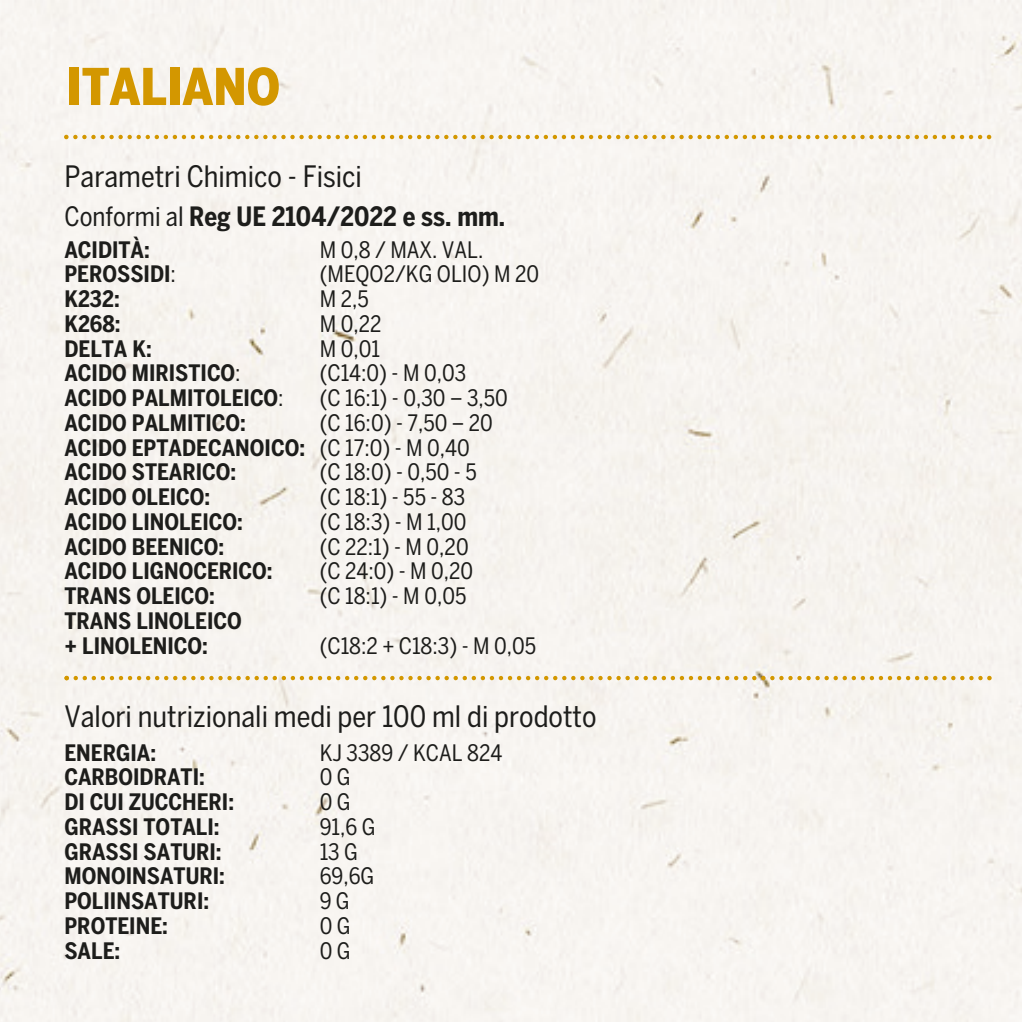
<style>
.page{position:relative;width:1022px;height:1022px;background:#f7f4f0}
.page>*{position:absolute;margin:0;border:0;box-sizing:border-box;transform-origin:0 0}
.t1{font:900 50.18px "Benton Sans Cond";color:#d39700}
.t2{font:29.25px "Benton Sans Cond";color:#1d1d1b}
.t3{font:700 26.55px "Benton Sans Cond";color:#1d1d1b}
.t4{font:700 22.5px/24.8px "Benton Sans Cond";color:#1d1d1b}
.t5{font:22.5px "Benton Sans Cond";color:#1d1d1b}
.s1{font-weight:400}
</style>
<div class="page">
<svg style="left:64px;top:135px;width:927px;height:4px"></svg>
<svg style="left:64px;top:675px;width:927px;height:5px"></svg>
<h1 class="t1" style="left:67px;top:57px;width:215px">ITALIANO</h1>
<h2 class="t2" style="left:64px;top:159px;width:299px">Parametri Chimico - Fisici</h2>
<p class="t3" style="left:65px;top:201px;width:442px"><span class="s1">Conformi al</span> Reg UE 2104/2022 e ss. mm.</p>
<p class="t4" style="left:64px;top:237px;width:87px">ACIDITÀ:</p>
<p class="t5" style="left:320px;top:236px;width:165px">M 0,8 / MAX. VAL.</p>
<p class="t4" style="left:64px;top:261px;width:113px">PEROSSIDI<span class="s1">:</span></p>
<p class="t5" style="left:320px;top:261px;width:221px">(MEQO2/KG OLIO) M 20</p>
<p class="t4" style="left:64px;top:286px;width:57px">K232:</p>
<p class="t5" style="left:320px;top:286px;width:51px">M 2,5</p>
<p class="t4" style="left:64px;top:311px;width:58px">K268:</p>
<p class="t5" style="left:320px;top:310px;width:63px">M 0,22</p>
<p class="t4" style="left:64px;top:336px;width:89px">DELTA K:</p>
<p class="t5" style="left:320px;top:335px;width:62px">M 0,01</p>
<p class="t4" style="left:64px;top:360px;width:178px">ACIDO MIRISTICO<span class="s1">:</span></p>
<p class="t5" style="left:320px;top:360px;width:148px">(C14:0) - M 0,03</p>
<p class="t4" style="left:64px;top:385px;width:221px">ACIDO PALMITOLEICO<span class="s1">:</span></p>
<p class="t5" style="left:320px;top:385px;width:190px">(C 16:1) - 0,30 – 3,50</p>
<p class="t4" style="left:64px;top:410px;width:183px">ACIDO PALMITICO:</p>
<p class="t4" style="left:64px;top:410px;width:430px;text-indent:255px"><span class="s1">(C 16:0) - 7,50 – 20<br></span>ACIDO EPTADECANOICO: <span class="s1">(C 17:0) - M 0,40<br></span>ACIDO STEARICO:</p>
<p class="t5" style="left:320px;top:459px;width:158px">(C 18:0) - 0,50 - 5</p>
<p class="t4" style="left:64px;top:484px;width:147px">ACIDO OLEICO:</p>
<p class="t5" style="left:320px;top:484px;width:147px">(C 18:1) - 55 - 83</p>
<p class="t4" style="left:64px;top:509px;width:180px">ACIDO LINOLEICO:</p>
<p class="t5" style="left:320px;top:508px;width:148px">(C 18:3) - M 1,00</p>
<p class="t4" style="left:64px;top:534px;width:161px">ACIDO BEENICO:</p>
<p class="t5" style="left:320px;top:533px;width:150px">(C 22:1) - M 0,20</p>
<p class="t4" style="left:64px;top:558px;width:210px">ACIDO LIGNOCERICO:</p>
<p class="t5" style="left:320px;top:558px;width:155px">(C 24:0) - M 0,20</p>
<p class="t4" style="left:64px;top:583px;width:152px">TRANS OLEICO:</p>
<p class="t5" style="left:320px;top:583px;width:148px">(C 18:1) - M 0,05</p>
<p class="t4" style="left:64px;top:608px;width:179px">TRANS LINOLEICO + LINOLENICO:</p>
<p class="t5" style="left:320px;top:632px;width:218px">(C18:2 + C18:3) - M 0,05</p>
<h2 class="t2" style="left:64px;top:699px;width:533px">Valori nutrizionali medi per 100 ml di prodotto</h2>
<p class="t4" style="left:64px;top:740px;width:93px">ENERGIA:</p>
<p class="t5" style="left:320px;top:739px;width:184px">KJ 3389 / KCAL 824</p>
<p class="t4" style="left:64px;top:764px;width:142px">CARBOIDRATI:</p>
<p class="t5" style="left:320px;top:764px;width:32px">0G</p>
<p class="t4" style="left:64px;top:789px;width:171px">DI CUI ZUCCHERI:</p>
<p class="t5" style="left:320px;top:788px;width:32px">0G</p>
<p class="t4" style="left:64px;top:814px;width:157px">GRASSI TOTALI:</p>
<p class="t5" style="left:320px;top:813px;width:57px">91,6 G</p>
<p class="t4" style="left:64px;top:839px;width:159px">GRASSI SATURI:</p>
<p class="t5" style="left:320px;top:838px;width:40px">13G</p>
<p class="t4" style="left:64px;top:863px;width:162px">MONOINSATURI:</p>
<p class="t5" style="left:320px;top:863px;width:56px">69,6G</p>
<p class="t4" style="left:64px;top:888px;width:146px">POLIINSATURI:</p>
<p class="t5" style="left:320px;top:887px;width:32px">9G</p>
<p class="t4" style="left:64px;top:913px;width:105px">PROTEINE:</p>
<p class="t5" style="left:320px;top:912px;width:32px">0G</p>
<p class="t4" style="left:64px;top:938px;width:57px">SALE:</p>
<p class="t5" style="left:320px;top:937px;width:32px">0G</p>
</div>
